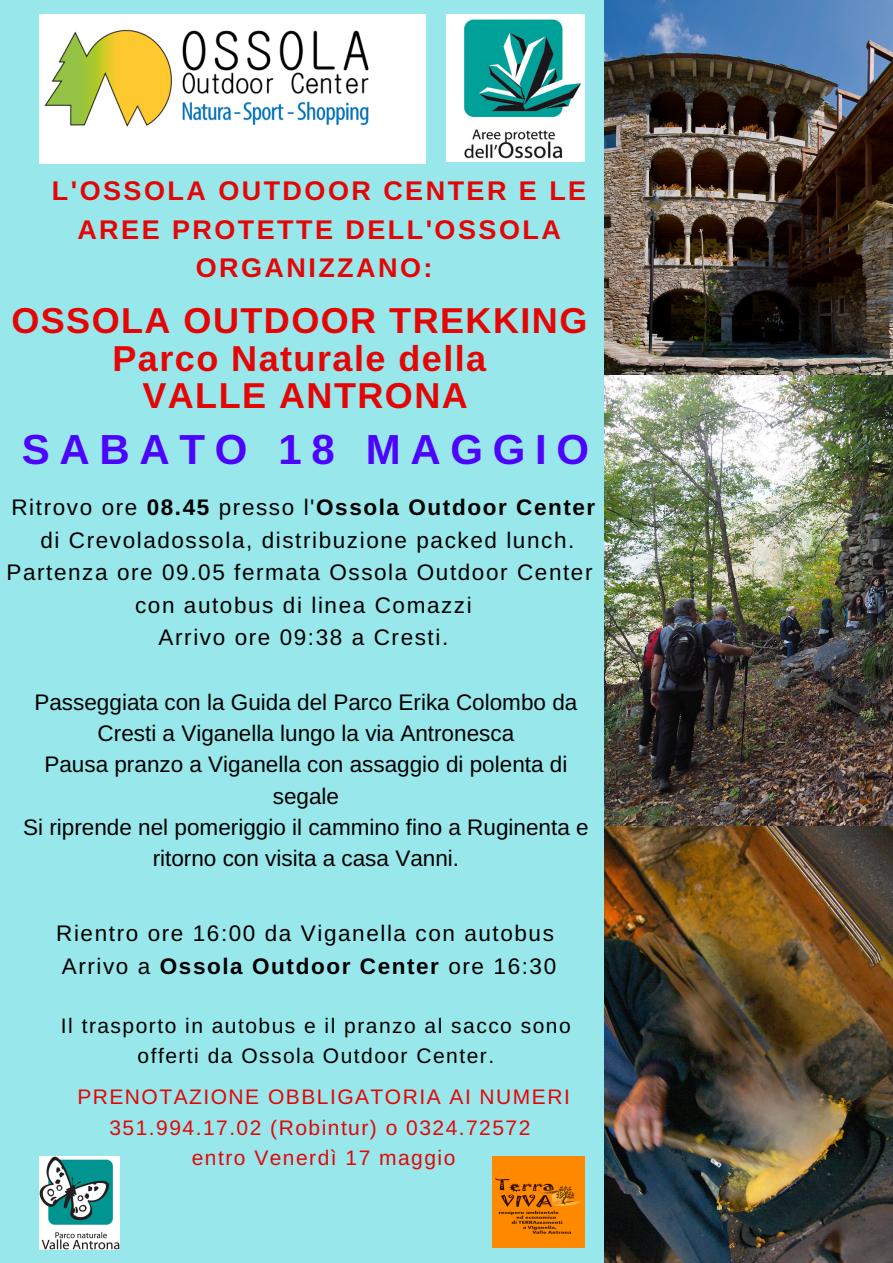
<style>
.page{position:relative;width:893px;height:1263px;background:#98e7eb}
.page>*{position:absolute;margin:0;border:0;box-sizing:border-box;transform-origin:0 0}
.t1{font:700 42px "Arimo";letter-spacing:.23em;color:#4c05fa}
.t2{font:700 36px/37.4px "Arimo";letter-spacing:.04em;color:#e40606;text-align:center}
.t3{font:700 27px/38.6px "Arimo";letter-spacing:.09em;color:#e40606;text-align:center}
.t4{font:22.5px/32.6px "Arimo";letter-spacing:.07em;color:#000;text-align:center}
.t5{font:22.5px/31px "Arimo";color:#000;text-align:center}
.t6{font:21px/30.4px "Arimo";letter-spacing:.07em;color:#e40606;text-align:center}
.t7{font:21px/30.4px "Arimo";letter-spacing:.07em;color:#000;text-align:center}
.s1{font-weight:700}
</style>
<div class="page">
<img style="left:604px;top:0;width:289px;height:1263px">
<img style="left:447px;top:15px;width:137px;height:147px">
<img style="left:40px;top:15px;width:386px;height:148px">
<img style="left:40px;top:1156px;width:80px;height:93px">
<img style="left:493px;top:1156px;width:91px;height:92px">
<p class="t3" style="left:52px;top:171px;width:536px">L'OSSOLA OUTDOOR CENTER E LE<br>AREE PROTETTE DELL'OSSOLA<br>ORGANIZZANO:</p>
<h2 class="t2" style="left:11px;top:302px;width:577px">OSSOLA OUTDOOR TREKKING<br>Parco Naturale della<br>VALLE ANTRONA</h2>
<h1 class="t1" style="left:22px;top:425px;width:569px">SABATO 18 MAGGIO</h1>
<p class="t4" style="left:7px;top:491px;width:590px">Ritrovo ore <span class="s1">08.45</span> presso l'<span class="s1">Ossola Outdoor Center </span>di Crevoladossola, distribuzione packed lunch.<br>Partenza ore 09.05 fermata Ossola Outdoor Center con autobus di linea Comazzi<br>Arrivo ore 09:38 a Cresti.</p>
<p class="t5" style="left:23px;top:687px;width:567px">Passeggiata con la Guida del Parco Erika Colombo da Cresti a Viganella lungo la via Antronesca<br>Pausa pranzo a Viganella con assaggio di polenta di segale<br>Si riprende nel pomeriggio il cammino fino a Ruginenta e ritorno con visita a casa Vanni.</p>
<p class="t4" style="left:56px;top:917px;width:501px;text-align:left">Rientro ore 16:00 da Viganella con autobus<br>Arrivo a <span class="s1">Ossola Outdoor Center</span> ore 16:30</p>
<p class="t7" style="left:61px;top:1010px;width:511px">Il trasporto in autobus e il pranzo al sacco sono offerti da Ossola Outdoor Center.</p>
<p class="t6" style="left:77px;top:1082px;width:494px">PRENOTAZIONE OBBLIGATORIA AI NUMERI<br>351.994.17.02 (Robintur) o 0324.72572<br>entro Venerdì 17 maggio</p>
</div>
